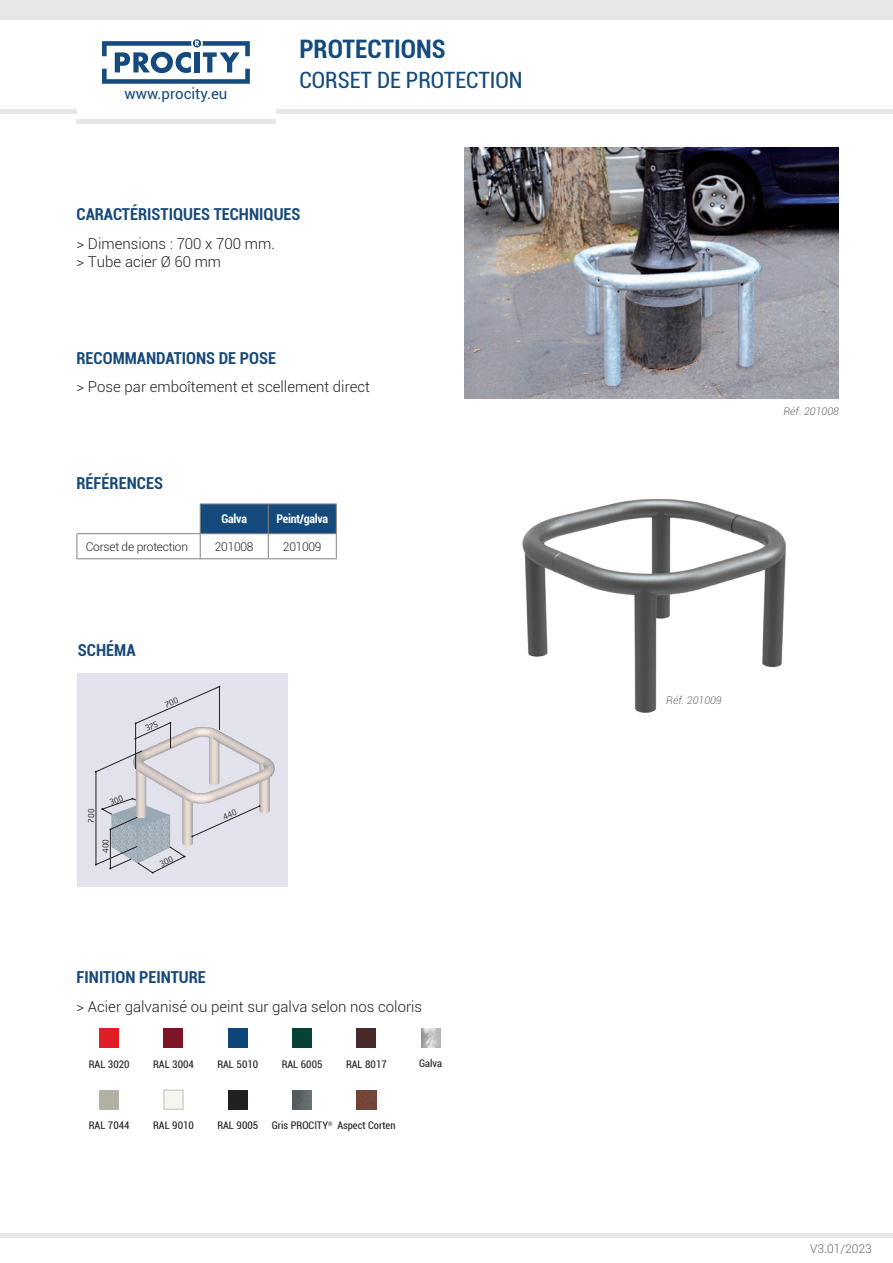
<style>
.page{position:relative;width:893px;height:1263px;background:#fff}
.page>*{position:absolute;margin:0;border:0;box-sizing:border-box;transform-origin:0 0}
.t1{font:700 condensed 25.5px "Roboto";color:#144a7c}
.t2{font:condensed 22.5px "Roboto";color:#144a7c}
.t3{font:700 condensed 16.5px "Roboto";color:#16497a}
.textes_à_puce{font:300 15px/18px "Roboto";color:#231f20}
.t4{font:15px "Roboto";color:#144a7c}
._2011-Tab_LIGHT_dési{font:300 12px "Roboto";letter-spacing:-.02em;color:#231f20}
._2010-tab_ref{font:700 condensed 12px "Roboto";letter-spacing:-.02em;color:#fff}
._2010-tab_ref-2{font:300 12px "Roboto";letter-spacing:-.02em;color:#231f20}
.t5{font:300 12px "Roboto";color:#636366}
.t6{font:condensed 10.5px "Roboto";color:#231f20}
.t7{font:italic 300 10.5px "Roboto";color:#636366}
.t8{font:300 9.3px "Conduit ITC Pro";letter-spacing:-.005em;color:#231f20}
.t9{font:condensed 6.15px "Roboto";color:#231f20}
</style>
<div class="page">
<div style="left:0;top:0;width:893px;height:19px;background:#e6e7e9"></div>
<hr style="left:0;top:110px;width:77px;height:4px;background:#e6e7e9">
<hr style="left:276px;top:110px;width:617px;height:4px;background:#e6e7e9">
<hr style="left:0;top:1233px;width:893px;height:4px;background:#e6e7e9">
<hr style="left:77px;top:119px;width:199px;height:4px;background:#e6e7e9">
<svg style="left:102px;top:39px;width:148px;height:45px"></svg>
<hr style="left:77px;top:533px;width:123px;height:1px;background:#808285">
<svg style="left:77px;top:534px;width:1px;height:24px"></svg>
<hr style="left:77px;top:558px;width:123px;height:1px;background:#808285">
<hr style="left:200px;top:558px;width:68px;height:1px;background:#808285">
<hr style="left:268px;top:558px;width:69px;height:1px;background:#808285">
<svg style="left:200px;top:504px;width:137px;height:54px"></svg>
<div style="left:100px;top:1028px;width:19px;height:19px;background:#e01e25"></div>
<div style="left:100px;top:1090px;width:19px;height:19px;background:#b2b1a4"></div>
<div style="left:164px;top:1028px;width:19px;height:19px;background:#7e1527"></div>
<div style="left:164px;top:1090px;width:19px;height:19px;background:#f5f6ef;border:1px solid #bcbdc0"></div>
<div style="left:228px;top:1028px;width:19px;height:19px;background:#0d457a"></div>
<div style="left:228px;top:1090px;width:19px;height:19px;background:#232021"></div>
<div style="left:293px;top:1028px;width:19px;height:19px;background:#074236"></div>
<img style="left:357px;top:1090px;width:19px;height:19px">
<div style="left:357px;top:1028px;width:19px;height:19px;background:#482929"></div>
<img style="left:293px;top:1090px;width:19px;height:19px">
<img style="left:421px;top:1028px;width:19px;height:19px">
<img style="left:522px;top:498px;width:264px;height:215px">
<img style="left:465px;top:147px;width:374px;height:251px">
<div style="left:77px;top:673px;width:210px;height:214px;background:#e1e2eb"></div>
<svg style="left:95px;top:686px;width:180px;height:187px"></svg>
<p class="t4" style="left:124px;top:83px;width:105px">www.procity.eu</p>
<h1 class="t1" style="left:299px;top:31px;width:148px">PROTECTIONS</h1>
<p class="t2" style="left:299px;top:65px;width:225px">CORSET DE PROTECTION</p>
<p class="t3" style="left:77px;top:203px;width:225px">CARACTÉRISTIQUES TECHNIQUES</p>
<p class="textes_à_puce" style="left:77px;top:234px;width:200px">&gt; Dimensions : 700 x 700 mm. &gt; Tube acier Ø 60 mm</p>
<p class="t3" style="left:77px;top:346px;width:201px">RECOMMANDATIONS DE POSE</p>
<p class="textes_à_puce" style="left:77px;top:377px;width:295px">&gt; Pose par emboîtement et scellement direct</p>
<p class="t3" style="left:77px;top:472px;width:88px">RÉFÉRENCES</p>
<p class="_2010-tab_ref" style="left:222px;top:511px;width:27px">Galva</p>
<p class="_2010-tab_ref" style="left:276px;top:511px;width:53px">Peint/galva</p>
<p class="_2011-Tab_LIGHT_dési" style="left:86px;top:538px;width:104px">Corset de protection</p>
<p class="_2010-tab_ref-2" style="left:215px;top:538px;width:40px">201008</p>
<p class="_2010-tab_ref-2" style="left:283px;top:538px;width:40px">201009</p>
<p class="t3" style="left:78px;top:638px;width:59px">SCHÉMA</p>
<p class="t8" style="left:86px;top:822px;width:15px;rotate:-90deg">700</p>
<p class="t8" style="left:100px;top:853px;width:16px;rotate:-90deg">400</p>
<p class="t3" style="left:77px;top:966px;width:131px">FINITION PEINTURE</p>
<p class="textes_à_puce" style="left:77px;top:997px;width:347px">&gt; Acier galvanisé ou peint sur galva selon nos coloris</p>
<p class="t6" style="left:89px;top:1056px;width:42px">RAL 3020</p>
<p class="t6" style="left:153px;top:1056px;width:42px">RAL 3004</p>
<p class="t6" style="left:217px;top:1056px;width:42px">RAL 5010</p>
<p class="t6" style="left:282px;top:1056px;width:42px">RAL 6005</p>
<p class="t6" style="left:346px;top:1056px;width:42px">RAL 8017</p>
<p class="t6" style="left:89px;top:1118px;width:42px">RAL 7044</p>
<p class="t6" style="left:153px;top:1118px;width:42px">RAL 9010</p>
<p class="t6" style="left:217px;top:1118px;width:42px">RAL 9005</p>
<p class="t6" style="left:272px;top:1118px;width:58px">Gris PROCITY</p>
<p class="t6" style="left:337px;top:1118px;width:60px">Aspect Corten</p>
<p class="t9" style="left:328px;top:1119px;width:6px">®</p>
<p class="t6" style="left:419px;top:1056px;width:24px">Galva</p>
<p class="t7" style="left:783px;top:404px;width:57px">Réf. 201008</p>
<p class="t7" style="left:666px;top:693px;width:57px">Réf. 201009</p>
<p class="t5" style="left:810px;top:1240px;width:63px">V3.01/2023</p>
</div>
